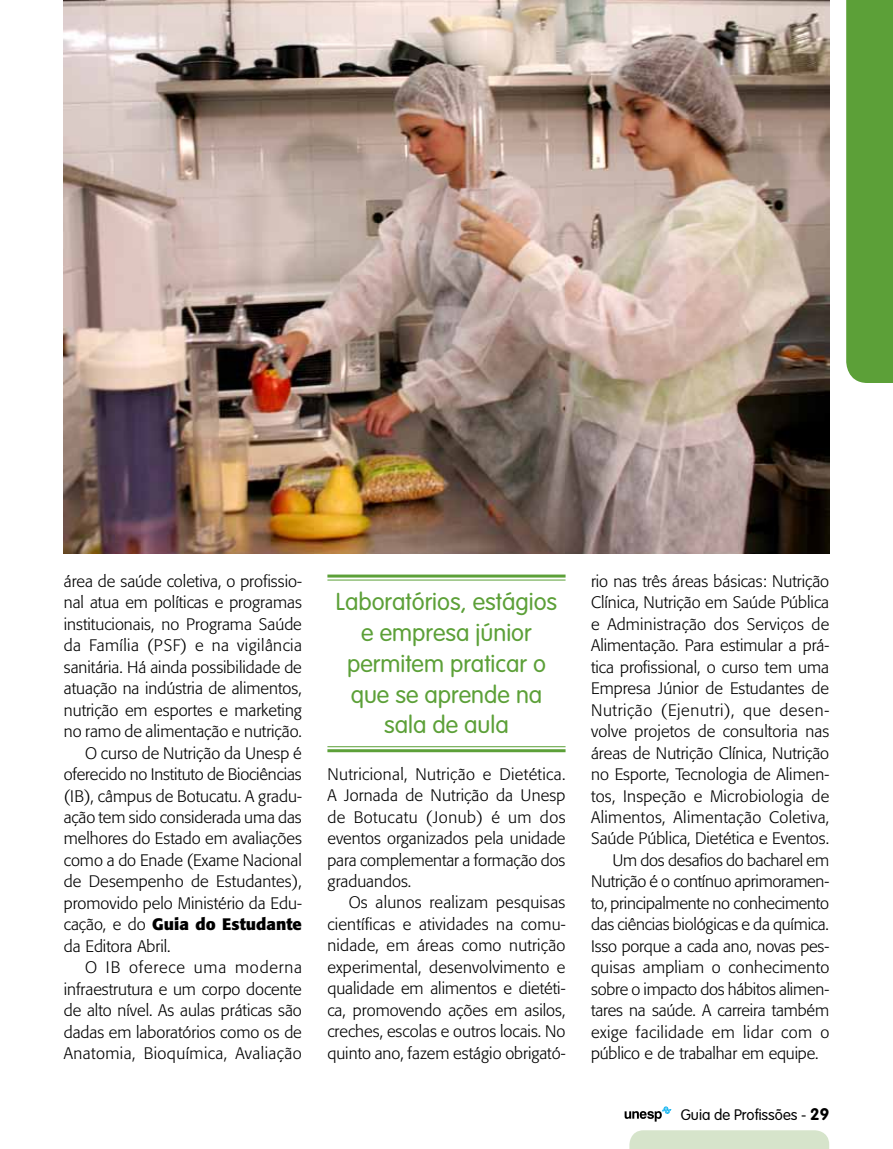
<style>
.page{position:relative;width:893px;height:1149px;background:#fff}
.page>*{position:absolute;margin:0;border:0;box-sizing:border-box;transform-origin:0 0}
.t1{font:300 24px/30.8px "VAG Rounded";color:#5ca038;text-align:center}
.t2{font:300 16.5px/21.5px "Formata";color:#000;text-align:justify}
.t3{font:300 16.5px "Formata";letter-spacing:.025em;color:#000}
.t4{font:300 16.5px "Formata";letter-spacing:.02em;color:#000}
.t5{font:300 16.5px "Formata";letter-spacing:.035em;color:#000}
.t6{font:700 16.5px "Formata";color:#000}
.t7{font:300 16.5px "Formata";letter-spacing:.045em;color:#000}
.t8{font:300 15px "VAG Rounded";color:#000}
.s1{font-weight:300}
.s2{font-weight:700;font-size:16.5px}
</style>
<div class="page">
<svg style="left:629px;top:1130px;width:200px;height:18px;background:#d7e5cd"></svg>
<svg style="left:625px;top:1106px;width:46px;height:15px"></svg>
<div style="left:846px;top:0;width:47px;height:383px;background:#5ca038"></div>
<hr style="left:327px;top:574px;width:239px;height:3px;background:#5ca038">
<hr style="left:327px;top:579px;width:239px;height:1px;background:#5ca038">
<hr style="left:327px;top:746px;width:239px;height:1px;background:#5ca038">
<hr style="left:327px;top:749px;width:239px;height:3px;background:#5ca038">
<img style="left:64px;top:0;width:765px;height:553px">
<p class="t2" style="left:64px;top:570px;width:240px">área de saúde coletiva, o profissio-</p>
<p class="t2" style="left:64px;top:591px;width:240px">nal atua em políticas e programas</p>
<p class="t2" style="left:64px;top:613px;width:240px">institucionais, no Programa Saúde</p>
<p class="t3" style="left:64px;top:635px;width:240px">da Família (PSF) e na vigilância</p>
<p class="t2" style="left:64px;top:656px;width:240px">sanitária. Há ainda possibilidade de</p>
<p class="t2" style="left:64px;top:677px;width:240px">atuação na indústria de alimentos,</p>
<p class="t2" style="left:64px;top:699px;width:240px">nutrição em esportes e marketing</p>
<p class="t2" style="left:64px;top:720px;width:240px">no ramo de alimentação e nutrição.</p>
<p class="t2" style="left:85px;top:742px;width:218px">O curso de Nutrição da Unesp é</p>
<p class="t2" style="left:64px;top:763px;width:239px">oferecido no Instituto de Biociências</p>
<p class="t2" style="left:64px;top:784px;width:240px">(IB), câmpus de Botucatu. A gradu-</p>
<p class="t2" style="left:64px;top:806px;width:239px">ação tem sido considerada uma das</p>
<p class="t2" style="left:64px;top:827px;width:240px">melhores do Estado em avaliações</p>
<p class="t2" style="left:64px;top:849px;width:240px">como a do Enade (Exame Nacional</p>
<p class="t2" style="left:64px;top:870px;width:240px">de Desempenho de Estudantes),</p>
<p class="t2" style="left:64px;top:892px;width:240px">promovido pelo Ministério da Edu-</p>
<p class="t6" style="left:64px;top:913px;width:240px"><span class="s1">cação, e do</span> Guia do Estudante</p>
<p class="t2" style="left:64px;top:935px;width:108px">da Editora Abril.</p>
<p class="t7" style="left:85px;top:957px;width:218px">O IB oferece uma moderna</p>
<p class="t2" style="left:64px;top:978px;width:240px">infraestrutura e um corpo docente</p>
<p class="t2" style="left:64px;top:999px;width:240px">de alto nível. As aulas práticas são</p>
<p class="t2" style="left:64px;top:1020px;width:240px">dadas em laboratórios como os de</p>
<p class="t3" style="left:64px;top:1043px;width:240px">Anatomia, Bioquímica, Avaliação</p>
<h1 class="t1" style="left:336px;top:586px;width:223px">Laboratórios, estágios e empresa júnior permitem praticar o que se aprende na sala de aula</h1>
<p class="t2" style="left:327px;top:763px;width:240px">Nutricional, Nutrição e Dietética.<br>A Jornada de Nutrição da Unesp de Botucatu (Jonub) é um dos eventos organizados pela unidade para complementar a formação dos graduandos.</p>
<p class="t2" style="left:327px;top:891px;width:240px;text-indent:21px">Os alunos realizam pesquisas científicas e atividades na comu&shy;nidade, em áreas como nutrição experimental, desenvolvimento e qualidade em alimentos e dietéti&shy;ca, promovendo ações em asilos, creches, escolas e outros locais. No quinto ano, fazem estágio obrigató-</p>
<p class="t2" style="left:591px;top:570px;width:240px">rio nas três áreas básicas: Nutrição</p>
<p class="t2" style="left:591px;top:591px;width:240px">Clínica, Nutrição em Saúde Pública</p>
<p class="t2" style="left:591px;top:613px;width:240px">e Administração dos Serviços de</p>
<p class="t2" style="left:591px;top:634px;width:240px">Alimentação. Para estimular a prá-</p>
<p class="t2" style="left:591px;top:656px;width:240px">tica profissional, o curso tem uma</p>
<p class="t2" style="left:591px;top:677px;width:240px">Empresa Júnior de Estudantes de</p>
<p class="t5" style="left:591px;top:700px;width:240px">Nutrição (Ejenutri), que desen-</p>
<p class="t2" style="left:591px;top:720px;width:240px">volve projetos de consultoria nas</p>
<p class="t2" style="left:591px;top:742px;width:240px">áreas de Nutrição Clínica, Nutrição</p>
<p class="t2" style="left:591px;top:763px;width:240px">no Esporte, Tecnologia de Alimen-</p>
<p class="t2" style="left:591px;top:784px;width:240px">tos, Inspeção e Microbiologia de</p>
<p class="t4" style="left:591px;top:807px;width:240px">Alimentos, Alimentação Coletiva,</p>
<p class="t2" style="left:591px;top:827px;width:240px">Saúde Pública, Dietética e Eventos.</p>
<p class="t2" style="left:612px;top:849px;width:218px">Um dos desafios do bacharel em</p>
<p class="t2" style="left:591px;top:870px;width:240px">Nutrição é o contínuo aprimoramen-</p>
<p class="t2" style="left:591px;top:892px;width:240px">to, principalmente no conhecimento</p>
<p class="t2" style="left:591px;top:913px;width:239px">das ciências biológicas e da química.</p>
<p class="t2" style="left:591px;top:935px;width:240px">Isso porque a cada ano, novas pes-</p>
<p class="t2" style="left:591px;top:956px;width:240px">quisas ampliam o conhecimento</p>
<p class="t2" style="left:591px;top:978px;width:240px">sobre o impacto dos hábitos alimen-</p>
<p class="t2" style="left:591px;top:999px;width:240px">tares na saúde. A carreira também</p>
<p class="t3" style="left:591px;top:1021px;width:240px">exige facilidade em lidar com o</p>
<p class="t2" style="left:591px;top:1042px;width:229px">público e de trabalhar em equipe.</p>
<p class="t8" style="left:681px;top:1105px;width:150px">Guia de Profissões - <span class="s2">29</span></p>
</div>
